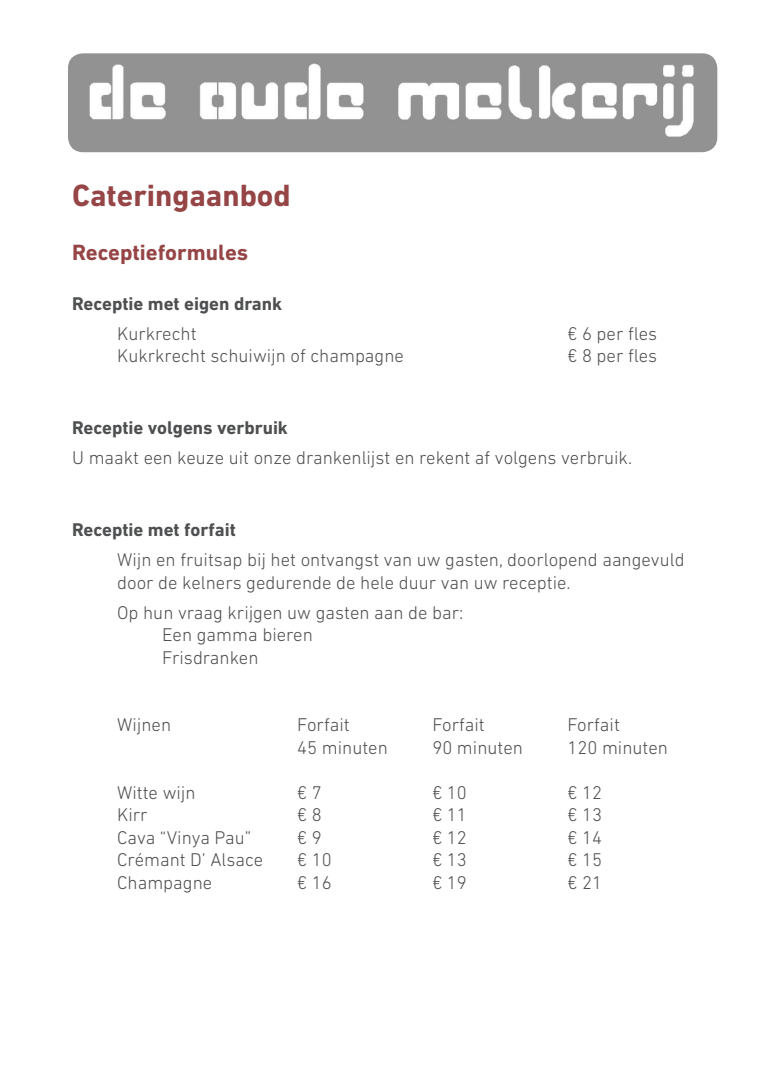
<style>
.page{position:relative;width:780px;height:1088px;background:#fff}
.page>*{position:absolute;margin:0;border:0;box-sizing:border-box;transform-origin:0 0}
.t1{font:700 31.25px "DIN Next LT Pro";color:#964546}
.t2{font:700 22.5px "DIN Next LT Pro";color:#964546}
.t3{font:300 18.75px/22.5px "DIN Next LT Pro";color:#4e4f50}
.t4{font:700 18.75px "DIN Next LT Pro";color:#4e4f50}
</style>
<div class="page">
<img style="left:68px;top:53px;width:649px;height:99px">
<h1 class="t1" style="left:72px;top:177px;width:220px">Cateringaanbod</h1>
<p class="t2" style="left:72px;top:239px;width:178px">Receptieformules</p>
<p class="t4" style="left:72px;top:292px;width:211px">Receptie met eigen drank</p>
<p class="t3" style="left:117px;top:322px;width:81px">Kurkrecht</p>
<p class="t3" style="left:567px;top:322px;width:91px">€ 6 per fles</p>
<p class="t3" style="left:117px;top:344px;width:288px">Kukrkrecht schuiwijn of champagne</p>
<p class="t3" style="left:567px;top:344px;width:91px">€ 8 per fles</p>
<p class="t4" style="left:72px;top:417px;width:217px">Receptie volgens verbruik</p>
<p class="t3" style="left:72px;top:446px;width:561px">U maakt een keuze uit onze drankenlijst en rekent af volgens verbruik.</p>
<p class="t4" style="left:72px;top:519px;width:165px">Receptie met forfait</p>
<p class="t3" style="left:117px;top:548px;width:569px">Wijn en fruitsap bij het ontvangst van uw gasten, doorlopend aangevuld door de kelners gedurende de hele duur van uw receptie.</p>
<p class="t3" style="left:162px;top:601px;width:303px;text-indent:-45px">Op hun vraag krijgen uw gasten aan de bar:<br>Een gamma bieren<br>Frisdranken</p>
<p class="t3" style="left:117px;top:713px;width:55px">Wijnen</p>
<p class="t3" style="left:297px;top:713px;width:54px">Forfait</p>
<p class="t3" style="left:432px;top:713px;width:54px">Forfait</p>
<p class="t3" style="left:567px;top:713px;width:54px">Forfait</p>
<p class="t3" style="left:297px;top:736px;width:92px">45 minuten</p>
<p class="t3" style="left:432px;top:736px;width:92px">90 minuten</p>
<p class="t3" style="left:567px;top:736px;width:102px">120 minuten</p>
<p class="t3" style="left:117px;top:781px;width:80px">Witte wijn</p>
<p class="t3" style="left:297px;top:781px;width:26px">€ 7</p>
<p class="t3" style="left:432px;top:781px;width:36px">€ 10</p>
<p class="t3" style="left:567px;top:781px;width:36px">€ 12</p>
<p class="t3" style="left:117px;top:803px;width:32px">Kirr</p>
<p class="t3" style="left:297px;top:803px;width:26px">€ 8</p>
<p class="t3" style="left:432px;top:803px;width:36px">€ 11</p>
<p class="t3" style="left:567px;top:803px;width:36px">€ 13</p>
<p class="t3" style="left:117px;top:826px;width:136px">Cava “Vinya Pau”</p>
<p class="t3" style="left:297px;top:826px;width:26px">€ 9</p>
<p class="t3" style="left:432px;top:826px;width:36px">€ 12</p>
<p class="t3" style="left:567px;top:826px;width:36px">€ 14</p>
<p class="t3" style="left:117px;top:848px;width:148px">Crémant D’ Alsace</p>
<p class="t3" style="left:297px;top:848px;width:36px">€ 10</p>
<p class="t3" style="left:432px;top:848px;width:36px">€ 13</p>
<p class="t3" style="left:567px;top:848px;width:36px">€ 15</p>
<p class="t3" style="left:117px;top:871px;width:97px">Champagne</p>
<p class="t3" style="left:297px;top:871px;width:36px">€ 16</p>
<p class="t3" style="left:432px;top:871px;width:36px">€ 19</p>
<p class="t3" style="left:567px;top:871px;width:36px">€ 21</p>
</div>
